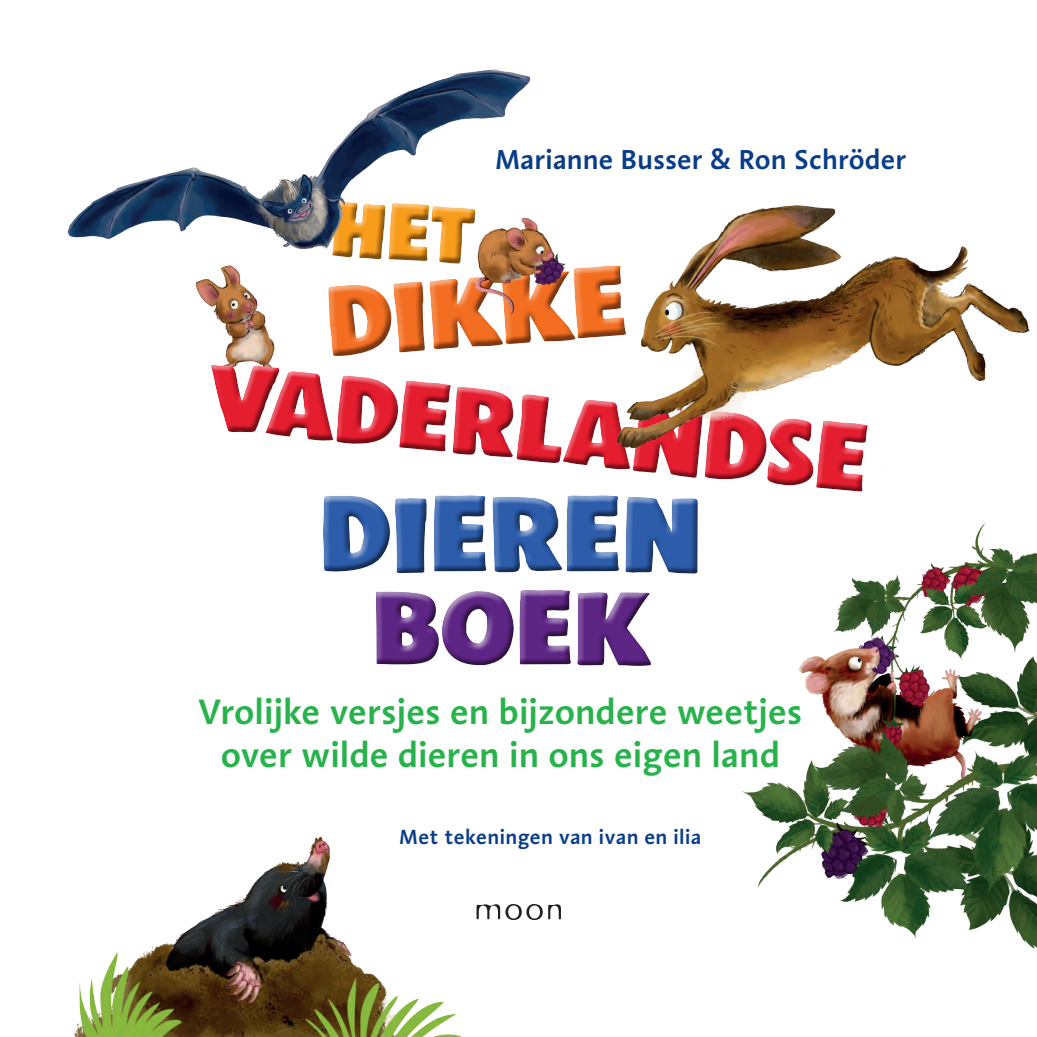
<style>
.page{position:relative;width:1037px;height:1037px;background:#fff}
.page>*{position:absolute;margin:0;border:0;box-sizing:border-box;transform-origin:0 0}
.t1{font:107.85px "DK Woolwich";letter-spacing:.005em;color:#2c5caa;scale:1.35 1}
.t2{font:105.9px "DK Woolwich";color:#5d2584;scale:1.35 1}
.t3{font:99.9px "DK Woolwich";color:#f36e21;scale:1.35 1}
.t4{font:96px "DK Woolwich";color:#e41d2f;scale:1.35 1}
.t5{font:600 36.15px/43.3px "Aroma LT";letter-spacing:-.01em;color:#28b24b;text-align:center}
.t6{font:600 28.05px "Aroma LT";letter-spacing:-.005em;color:#0a3d88}
.t7{font:600 21px "Aroma LT";letter-spacing:.005em;color:#0a3d88}
</style>
<div class="page">
<img style="left:67px;top:69px;width:968px;height:880px">
<div style="left:388px;top:488px;width:315px;height:89px;background:#fff"></div>
<div style="left:391px;top:495px;width:313px;height:86px;background:#231f20;opacity:.56"></div>
<div style="left:369px;top:583px;width:286px;height:86px;background:#fff"></div>
<div style="left:371px;top:588px;width:287px;height:85px;background:#231f20;opacity:.56"></div>
<div style="left:316px;top:489px;width:74px;height:86px;background:#fff"></div>
<div style="left:319px;top:508px;width:78px;height:71px;background:#231f20;opacity:.56"></div>
<img style="left:67px;top:778px;width:430px;height:259px">
<img style="left:721px;top:512px;width:316px;height:436px">
<svg style="left:321px;top:193px;width:313px;height:172px"></svg>
<svg style="left:202px;top:357px;width:84px;height:83px"></svg>
<p class="t6" style="left:495px;top:141px;width:413px">Marianne Busser &amp; Ron Schröder</p>
<h3 class="t3" style="left:323px;top:265px;width:224px;rotate:-4deg">DIKKE</h3>
<h3 class="t4" style="left:270px;top:350px;width:449px;rotate:5deg">ADERLANDSE</h3>
<h1 class="t1" style="left:320px;top:473px;width:283px">DIEREN</h1>
<h2 class="t2" style="left:373px;top:568px;width:209px">BOEK</h2>
<p class="t5" style="left:198px;top:689px;width:606px">Vrolijke versjes en bijzondere weetjes over wilde dieren in ons eigen land</p>
<p class="t7" style="left:399px;top:822px;width:304px">Met tekeningen van ivan en ilia</p>
</div>
